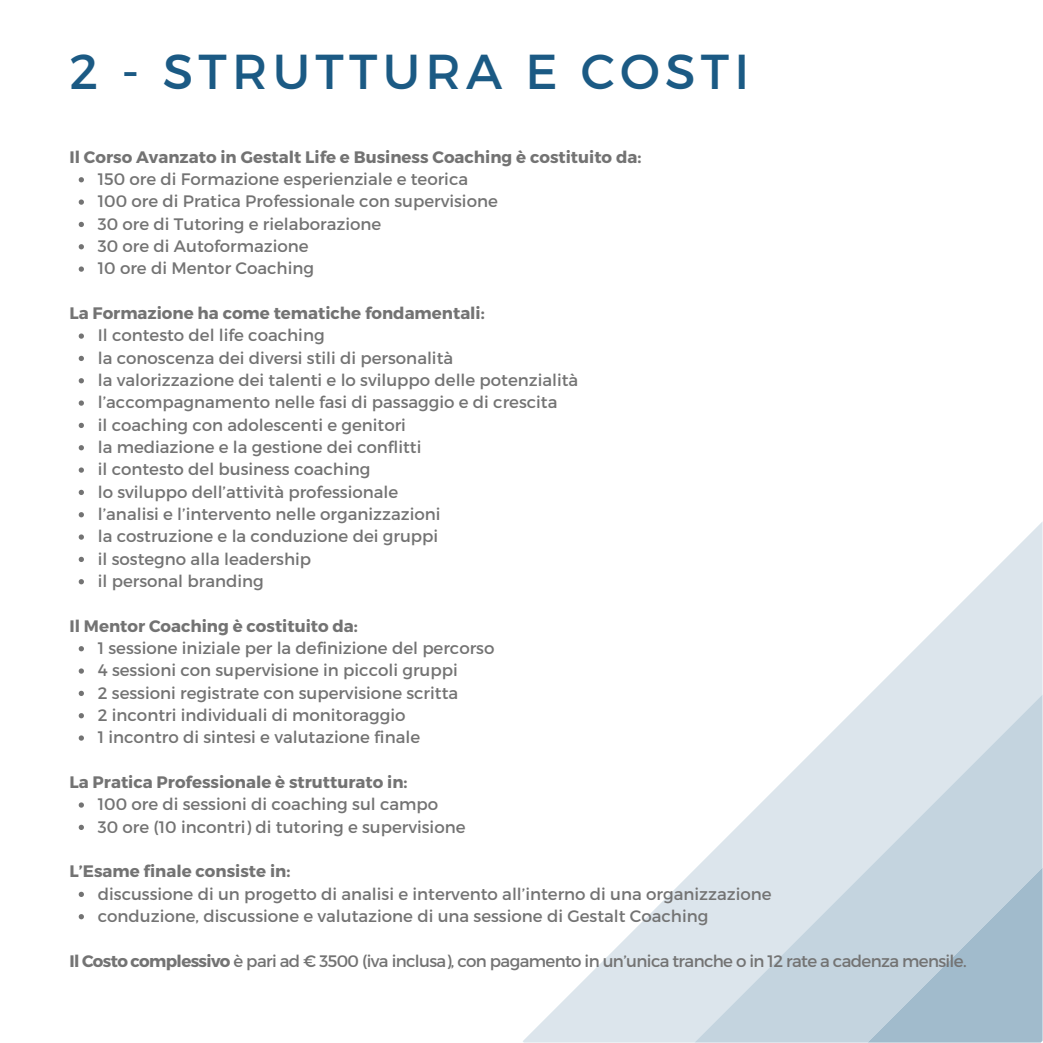
<style>
.page{position:relative;width:1043px;height:1043px;background:#fff}
.page>*{position:absolute;margin:0;border:0;box-sizing:border-box;transform-origin:0 0}
.t1{font:49px "Montserrat";letter-spacing:.105em;color:#1b5a84}
.t2{font:16.62px "Montserrat";color:#737373}
.t3{font:700 16.62px "Montserrat";color:#737373}
.t4{font:16.62px "Montserrat";letter-spacing:-.04em;color:#737373}
.s1{font-weight:700}
</style>
<div class="page">
<svg style="left:523px;top:522px;width:519px;height:520px"></svg>
<svg style="left:694px;top:694px;width:348px;height:348px;fill:#dce5ec"></svg>
<svg style="left:867px;top:867px;width:175px;height:175px;background:#b3c8d5"></svg>
<svg style="left:79px;top:177px;width:5px;height:5px"></svg>
<svg style="left:79px;top:199px;width:5px;height:6px"></svg>
<svg style="left:79px;top:222px;width:5px;height:5px"></svg>
<svg style="left:79px;top:244px;width:5px;height:5px"></svg>
<svg style="left:79px;top:266px;width:5px;height:6px"></svg>
<svg style="left:79px;top:333px;width:5px;height:5px"></svg>
<svg style="left:79px;top:356px;width:5px;height:5px"></svg>
<svg style="left:79px;top:378px;width:5px;height:5px"></svg>
<svg style="left:79px;top:400px;width:5px;height:5px"></svg>
<svg style="left:79px;top:422px;width:5px;height:6px"></svg>
<svg style="left:79px;top:445px;width:5px;height:5px"></svg>
<svg style="left:79px;top:467px;width:5px;height:5px"></svg>
<svg style="left:79px;top:489px;width:5px;height:6px"></svg>
<svg style="left:79px;top:512px;width:5px;height:5px"></svg>
<svg style="left:79px;top:534px;width:5px;height:5px"></svg>
<svg style="left:79px;top:556px;width:5px;height:6px"></svg>
<svg style="left:79px;top:579px;width:5px;height:5px"></svg>
<svg style="left:79px;top:646px;width:5px;height:5px"></svg>
<svg style="left:79px;top:668px;width:5px;height:5px"></svg>
<svg style="left:79px;top:690px;width:5px;height:5px"></svg>
<svg style="left:79px;top:713px;width:5px;height:5px"></svg>
<svg style="left:79px;top:735px;width:5px;height:5px"></svg>
<svg style="left:79px;top:802px;width:5px;height:5px"></svg>
<svg style="left:79px;top:824px;width:5px;height:5px"></svg>
<svg style="left:79px;top:891px;width:5px;height:5px"></svg>
<svg style="left:79px;top:914px;width:5px;height:5px"></svg>
<h1 class="t1" style="left:69px;top:40px;width:681px">2 - STRUTTURA E COSTI</h1>
<h2 class="t3" style="left:69px;top:146px;width:573px">Il Corso Avanzato in Gestalt Life e Business Coaching è costituito da:</h2>
<p class="t2" style="left:98px;top:168px;width:372px">150 ore di Formazione esperienziale e teorica</p>
<p class="t2" style="left:98px;top:190px;width:401px">100 ore di Pratica Professionale con supervisione</p>
<p class="t2" style="left:98px;top:213px;width:285px">30 ore di Tutoring e rielaborazione</p>
<p class="t2" style="left:98px;top:235px;width:212px">30 ore di Autoformazione</p>
<p class="t2" style="left:98px;top:257px;width:218px">10 ore di Mentor Coaching</p>
<h2 class="t3" style="left:69px;top:302px;width:416px">La Formazione ha come tematiche fondamentali:</h2>
<p class="t2" style="left:98px;top:324px;width:228px">Il contesto del life coaching</p>
<p class="t2" style="left:98px;top:347px;width:357px">la conoscenza dei diversi stili di personalità</p>
<p class="t2" style="left:98px;top:369px;width:482px">la valorizzazione dei talenti e lo sviluppo delle potenzialità</p>
<p class="t2" style="left:98px;top:391px;width:461px">l’accompagnamento nelle fasi di passaggio e di crescita</p>
<p class="t2" style="left:98px;top:414px;width:309px">il coaching con adolescenti e genitori</p>
<p class="t2" style="left:98px;top:436px;width:325px">la mediazione e la gestione dei conflitti</p>
<p class="t2" style="left:98px;top:458px;width:274px">il contesto del business coaching</p>
<p class="t2" style="left:98px;top:481px;width:302px">lo sviluppo dell’attività professionale</p>
<p class="t2" style="left:98px;top:503px;width:344px">l’analisi e l’intervento nelle organizzazioni</p>
<p class="t2" style="left:98px;top:525px;width:342px">la costruzione e la conduzione dei gruppi</p>
<p class="t2" style="left:98px;top:547px;width:215px">il sostegno alla leadership</p>
<p class="t2" style="left:98px;top:570px;width:167px">il personal branding</p>
<h2 class="t3" style="left:69px;top:614px;width:290px">Il Mentor Coaching è costituito da:</h2>
<p class="t2" style="left:98px;top:637px;width:398px">1 sessione iniziale per la definizione del percorso</p>
<p class="t2" style="left:98px;top:659px;width:361px">4 sessioni con supervisione in piccoli gruppi</p>
<p class="t2" style="left:98px;top:681px;width:362px">2 sessioni registrate con supervisione scritta</p>
<p class="t2" style="left:98px;top:704px;width:309px">2 incontri individuali di monitoraggio</p>
<p class="t2" style="left:98px;top:726px;width:324px">1 incontro di sintesi e valutazione finale</p>
<h2 class="t3" style="left:69px;top:771px;width:339px">La Pratica Professionale è strutturato in:</h2>
<p class="t2" style="left:98px;top:793px;width:342px">100 ore di sessioni di coaching sul campo</p>
<p class="t2" style="left:98px;top:815px;width:369px">30 ore (10 incontri) di tutoring e supervisione</p>
<h2 class="t3" style="left:69px;top:860px;width:222px">L’Esame finale consiste in:</h2>
<p class="t2" style="left:98px;top:882px;width:675px">discussione di un progetto di analisi e intervento all’interno di una organizzazione</p>
<p class="t2" style="left:98px;top:904px;width:612px">conduzione, discussione e valutazione di una sessione di Gestalt Coaching</p>
<p class="t4" style="left:69px;top:949px;width:898px"><span class="s1">Il Costo complessivo</span> è pari ad € 3500 (iva inclusa), con pagamento in un’unica tranche o in 12 rate a cadenza mensile.</p>
</div>
